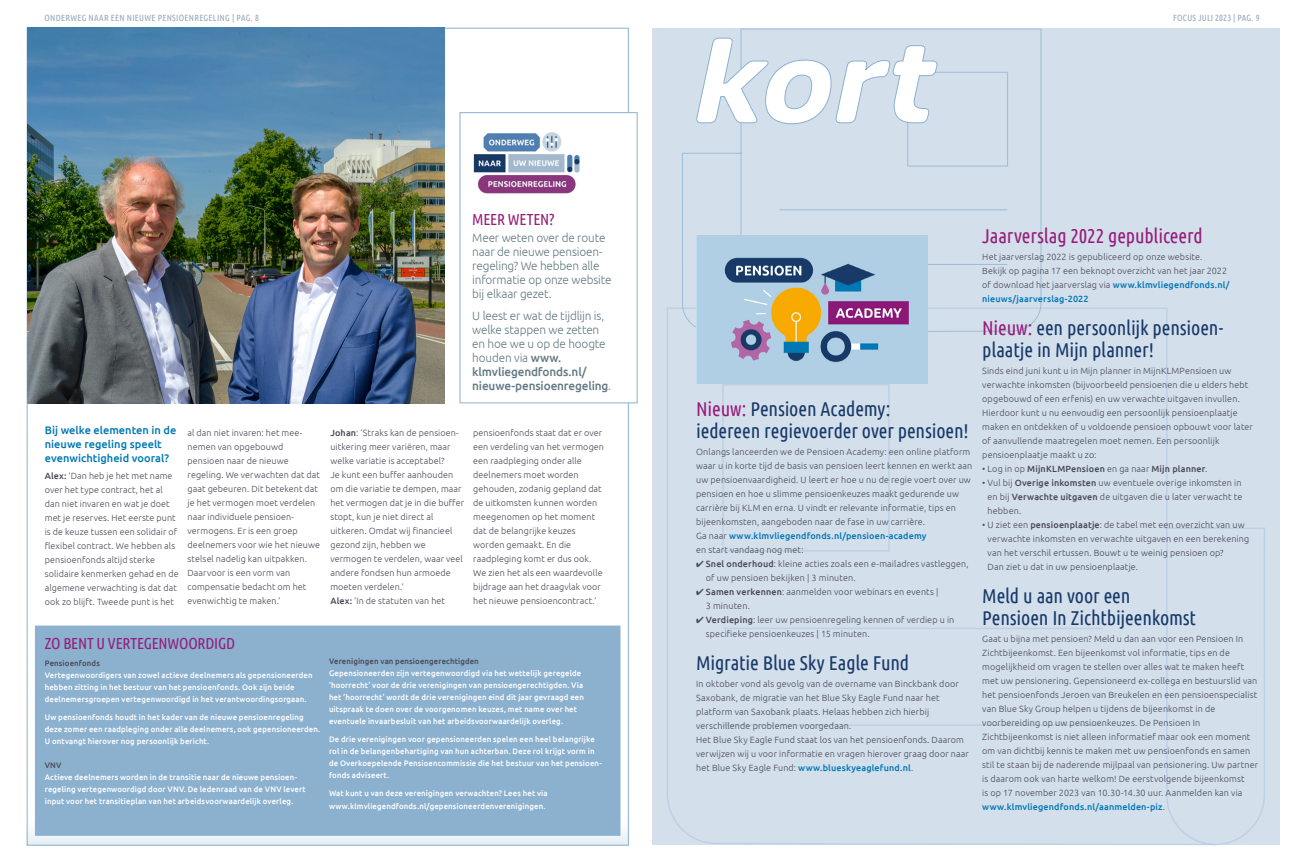
<style>
.page{position:relative;width:1304px;height:865px;background:#fff}
.page>*{position:absolute;margin:0;border:0;box-sizing:border-box;transform-origin:0 0}
.t1{font:20px/22px "Ubuntu Condensed";letter-spacing:-.01em;color:#183a68}
.t2{font:20px "Ubuntu Condensed";letter-spacing:-.01em;color:#961e79}
.t3{font:16px "Ubuntu Condensed";letter-spacing:-.015em;color:#961e79}
.t4{font:300 12px/14px "Ubuntu";letter-spacing:-.015em;color:#647a84}
.t5{font:500 11px/14px "Ubuntu";color:#0077b4}
.t6{font:300 9px/14px "Ubuntu";letter-spacing:.015em;color:#4a4755}
.t7{font:9px "Ubuntu Condensed";letter-spacing:.03em;color:#93a7bb}
.t8{font:500 9px "Ubuntu";letter-spacing:.015em;color:#4a4755}
.t9{font:500 8px/12px "Ubuntu";letter-spacing:.015em;color:#fff}
.t10{font:500 8px "Ubuntu";letter-spacing:.015em;color:#4a4755}
.s1{font-weight:500}
.s2{color:#961e79}
.s3{font-weight:500;color:#0077b4}
.s4{font-weight:300}
</style>
<div class="page">
<div style="left:652px;top:28px;width:627px;height:817px;background:#d4dfec"></div>
<svg style="left:682px;top:28px;width:360px;height:278px"></svg>
<hr style="left:780px;top:209px;width:227px;height:1px;background:#8cb1cf">
<hr style="left:779px;top:264px;width:228px;height:1px;background:#8cb1cf">
<div style="left:907px;top:72px;width:101px;height:94px;border:1px solid #8cb1cf"></div>
<svg style="left:667px;top:306px;width:598px;height:540px"></svg>
<hr style="left:723px;top:627px;width:380px;height:2px;background:#8cb1cf">
<hr style="left:723px;top:724px;width:380px;height:2px;background:#8cb1cf">
<div style="left:722px;top:384px;width:168px;height:167px;border:2px solid #8cb1cf"></div>
<svg style="left:696px;top:37px;width:242px;height:87px"></svg>
<svg style="left:26px;top:817px;width:603px;height:28px;background:#dfe9f1"></svg>
<img style="left:27px;top:28px;width:418px;height:375px">
<div style="left:460px;top:112px;width:177px;height:291px;background:#fff;border:1px solid #8cb1cf"></div>
<div style="left:35px;top:626px;width:585px;height:209px;background:#8cb1cf"></div>
<img style="left:473px;top:132px;width:107px;height:62px">
<img style="left:696px;top:236px;width:232px;height:148px">
<p class="t7" style="left:44px;top:12px;width:216px">ONDERWEG NAAR EEN NIEUWE PENSIOENREGELING | PAG. 8</p>
<p class="t7" style="left:1173px;top:12px;width:88px">FOCUS JULI 2023 | PAG. 9</p>
<h2 class="t3" style="left:472px;top:209px;width:84px">MEER WETEN?</h2>
<h3 class="t4" style="left:472px;top:230px;width:141px">Meer weten over de route naar de nieuwe pensioen&shy;regeling? We hebben alle informatie op onze website bij elkaar gezet.</h3>
<h3 class="t4" style="left:472px;top:308px;width:140px">U leest er wat de tijdlijn is, welke stappen we zetten en hoe we u op de hoogte houden via <span class="s1">www. klmvliegendfonds.nl/ nieuwe-pensioenregeling</span>.</h3>
<p class="t5" style="left:45px;top:423px;width:133px">Bij welke elementen in de nieuwe regeling speelt evenwichtigheid vooral?</p>
<p class="t6" style="left:45px;top:469px;width:135px"><span class="s1">Alex:</span> ‘Dan heb je het met name over het type contract, het al dan niet invaren en wat je doet met je reserves. Het eerste punt is de keuze tussen een solidair of flexibel contract. We hebben als pensioenfonds altijd sterke solidaire kenmerken gehad en de algemene verwachting is dat dat ook zo blijft. Tweede punt is het</p>
<p class="t6" style="left:188px;top:425px;width:134px">al dan niet invaren: het mee&shy;nemen van opgebouwd pensioen naar de nieuwe regeling. We verwachten dat dat gaat gebeuren. Dit betekent dat je het vermogen moet verdelen naar individuele pensioen&shy;vermogens. Er is een groep deelnemers voor wie het nieuwe stelsel nadelig kan uitpakken.<br>Daarvoor is een vorm van compensatie bedacht om het evenwichtig te maken.’</p>
<p class="t6" style="left:330px;top:425px;width:135px"><span class="s1">Johan</span>: ‘Straks kan de pensioen&shy;uitkering meer variëren, maar welke variatie is acceptabel?<br>Je kunt een buffer aanhouden om die variatie te dempen, maar het vermogen dat je in die buffer stopt, kun je niet direct al uitkeren. Omdat wij financieel gezond zijn, hebben we vermogen te verdelen, waar veel andere fondsen hun armoede moeten verdelen.’<br><span class="s1">Alex:</span> ‘In de statuten van het</p>
<p class="t6" style="left:473px;top:425px;width:132px">pensioenfonds staat dat er over een verdeling van het vermogen een raadpleging onder alle deelnemers moet worden gehouden, zodanig gepland dat de uitkomsten kunnen worden meegenomen op het moment dat de belangrijke keuzes worden gemaakt. En die raadpleging komt er dus ook.<br>We zien het als een waardevolle bijdrage aan het draagvlak voor het nieuwe pensioencontract.’</p>
<h2 class="t3" style="left:45px;top:633px;width:192px">ZO BENT U VERTEGENWOORDIGD</h2>
<p class="t10" style="left:45px;top:657px;width:57px">Pensioenfonds</p>
<p class="t9" style="left:45px;top:668px;width:269px">Vertegenwoordigers van zowel actieve deelnemers als gepensioneerden hebben zitting in het bestuur van het pensioenfonds. Ook zijn beide deelnemersgroepen vertegenwoordigd in het verantwoordingsorgaan.</p>
<p class="t9" style="left:45px;top:710px;width:277px">Uw pensioenfonds houdt in het kader van de nieuwe pensioenregeling deze zomer een raadpleging onder alle deelnemers, ook gepensioneerden.<br>U ontvangt hierover nog persoonlijk bericht.</p>
<p class="t10" style="left:45px;top:759px;width:18px">VNV</p>
<p class="t9" style="left:45px;top:770px;width:262px">Actieve deelnemers worden in de transitie naar de nieuwe pensioen&shy;regeling vertegenwoordigd door VNV. De ledenraad van de VNV levert input voor het transitieplan van het arbeidsvoorwaardelijk overleg.</p>
<p class="t10" style="left:329px;top:656px;width:151px">Verenigingen van pensioengerechtigden</p>
<p class="t9" style="left:329px;top:667px;width:257px">Gepensioneerden zijn vertegenwoordigd via het wettelijk geregelde ‘hoorrecht’ voor de drie verenigingen van pensioengerechtigden. Via het ‘hoorrecht’ wordt de drie verenigingen eind dit jaar gevraagd een uitspraak te doen over de voorgenomen keuzes, met name over het eventuele invaarbesluit van het arbeidsvoorwaardelijk overleg.</p>
<p class="t9" style="left:329px;top:733px;width:274px">De drie verenigingen voor gepensioneerden spelen een heel belangrijke rol in de belangenbehartiging van hun achterban. Deze rol krijgt vorm in de Overkoepelende Pensioencommissie die het bestuur van het pensioen&shy;fonds adviseert.</p>
<p class="t9" style="left:329px;top:787px;width:220px">Wat kunt u van deze verenigingen verwachten? Lees het via www.klmvliegendfonds.nl/gepensioneerdenverenigingen.</p>
<h1 class="t1" style="left:696px;top:397px;width:274px"><span class="s2">Nieuw:</span> Pensioen Academy:<br>iedereen regievoerder over pensioen!</h1>
<p class="t6" style="left:696px;top:444px;width:278px">Onlangs lanceerden we de Pensioen Academy: een online platform waar u in korte tijd de basis van pensioen leert kennen en werkt aan uw pensioenvaardigheid. U leert er hoe u nu de regie voert over uw pensioen en hoe u slimme pensioenkeuzes maakt gedurende uw carrière bij KLM en erna. U vindt er relevante informatie, tips en bijeenkomsten, aangeboden naar de fase in uw carrière.<br>Ga naar <span class="s3">www.klmvliegendfonds.nl/pensioen-academy<br></span>en start vandaag nog met:</p>
<p class="t6" style="left:706px;top:556px;width:264px;text-indent:-10px">✔ <span class="s1">Snel onderhoud</span>: kleine acties zoals een e-mailadres vastleggen, of uw pensioen bekijken | 3 minuten.</p>
<p class="t6" style="left:706px;top:584px;width:234px;text-indent:-10px">✔ <span class="s1">Samen verkennen</span>: aanmelden voor webinars en events |<br>3 minuten.</p>
<p class="t6" style="left:706px;top:612px;width:250px;text-indent:-10px">✔ <span class="s1">Verdieping</span>: leer uw pensioenregeling kennen of verdiep u in specifieke pensioenkeuzes | 15 minuten.</p>
<h1 class="t1" style="left:696px;top:651px;width:215px">Migratie Blue Sky Eagle Fund</h1>
<p class="t6" style="left:696px;top:676px;width:274px">In oktober vond als gevolg van de overname van Binckbank door Saxobank, de migratie van het Blue Sky Eagle Fund naar het platform van Saxobank plaats. Helaas hebben zich hierbij verschillende problemen voorgedaan.<br>Het Blue Sky Eagle Fund staat los van het pensioenfonds. Daarom verwijzen wij u voor informatie en vragen hierover graag door naar het Blue Sky Eagle Fund: <span class="s3">www.blueskyeaglefund.nl</span>.</p>
<h1 class="t2" style="left:982px;top:223px;width:222px">Jaarverslag 2022 gepubliceerd</h1>
<p class="t6" style="left:982px;top:249px;width:249px">Het jaarverslag 2022 is gepubliceerd op onze website.<br>Bekijk op pagina 17 een beknopt overzicht van het jaar 2022 of download het jaarverslag via <span class="s3">www.klmvliegendfonds.nl/ nieuws/jaarverslag-2022</span></p>
<h1 class="t1" style="left:982px;top:316px;width:243px"><span class="s2">Nieuw:</span> een persoonlijk pensioen&shy;plaatje in Mijn planner!</h1>
<p class="t6" style="left:982px;top:363px;width:272px">Sinds eind juni kunt u in Mijn planner in MijnKLMPensioen uw verwachte inkomsten (bijvoorbeeld pensioenen die u elders hebt opgebouwd of een erfenis) en uw verwachte uitgaven invullen.<br>Hierdoor kunt u nu eenvoudig een persoonlijk pensioenplaatje maken en ontdekken of u voldoende pensioen opbouwt voor later of aanvullende maatregelen moet nemen. Een persoonlijk pensioenplaatje maakt u zo:</p>
<p class="t8" style="left:982px;top:463px;width:226px"><span class="s4">• Log in op</span> MijnKLMPensioen <span class="s4">en ga naar</span> Mijn planner<span class="s4">.</span></p>
<p class="t6" style="left:988px;top:475px;width:256px;text-align:justify;text-indent:-5px">• Vul bij <span class="s1">Overige inkomsten</span> uw eventuele overige inkomsten in en bij <span class="s1">Verwachte uitgaven</span> de uitgaven die u later verwacht te hebben.</p>
<p class="t6" style="left:988px;top:517px;width:263px;text-indent:-5px">• U ziet een <span class="s1">pensioenplaatje</span>: de tabel met een overzicht van uw verwachte inkomsten en verwachte uitgaven en een berekening van het verschil ertussen. Bouwt u te weinig pensioen op?<br>Dan ziet u dat in uw pensioenplaatje.</p>
<h1 class="t1" style="left:982px;top:584px;width:215px">Meld u aan voor een<br>Pensioen In Zichtbijeenkomst</h1>
<p class="t6" style="left:982px;top:631px;width:277px">Gaat u bijna met pensioen? Meld u dan aan voor een Pensioen In Zichtbijeenkomst. Een bijeenkomst vol informatie, tips en de mogelijkheid om vragen te stellen over alles wat te maken heeft met uw pensionering. Gepensioneerd ex-collega en bestuurslid van het pensioenfonds Jeroen van Breukelen en een pensioenspecialist van Blue Sky Group helpen u tijdens de bijeenkomst in de voorbereiding op uw pensioenkeuzes. De Pensioen In Zichtbijeenkomst is niet alleen informatief maar ook een moment om van dichtbij kennis te maken met uw pensioenfonds en samen stil te staan bij de naderende mijlpaal van pensionering. Uw partner is daarom ook van harte welkom! De eerstvolgende bijeenkomst<br>is op 17 november 2023 van 10.30-14.30 uur. Aanmelden kan via <span class="s3">www.klmvliegendfonds.nl/aanmelden-piz</span>.</p>
</div>
